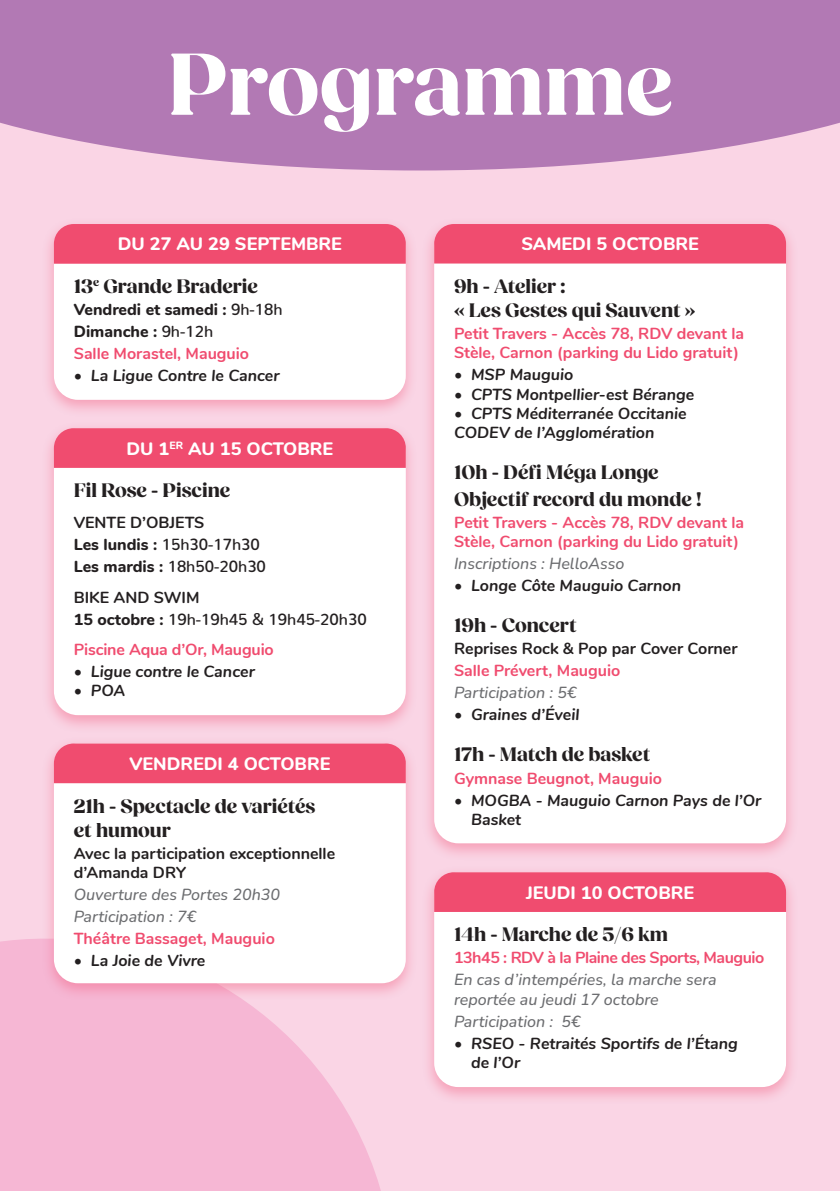
<style>
.page{position:relative;width:840px;height:1191px;background:#fff}
.page>*{position:absolute;margin:0;border:0;box-sizing:border-box;transform-origin:0 0}
.t1{font:700 90px "Fields Display";color:#fff}
.t2{font:700 20px/24px "Fields Display";color:#231f20}
.t3{font:800 18px "Nunito";color:#fff}
.t4{font:italic 700 16px/19.2px "Nunito";color:#231f20}
.t5{font:700 16px/19.2px "Nunito";color:#f04c6f}
.t6{font:italic 500 16px/19.2px "Nunito";color:#6c6d70}
.t7{font:500 16px/22px "Nunito";color:#231f20}
.t8{font:700 16px/19.2px "Nunito";color:#231f20}
.t9{font:800 16px/22px "Nunito";color:#231f20}
.t10{font:700 16px "Nunito";letter-spacing:-.03em;color:#f04c6f}
.s1{font-weight:500}
.s2{font-weight:700;color:#f04c6f}
.s3{font-weight:700}
.s4{font-weight:800}
</style>
<div class="page">
<div style="left:0;top:0;width:839px;height:1191px;background:#fad5e5"></div>
<svg style="left:0;top:0;width:839px;height:170px;background:#b880b8"></svg>
<svg style="left:0;top:938px;width:381px;height:253px;background:#f6bbd6"></svg>
<div style="left:421px;top:217px;width:377px;height:644px;background:#f04c6f;opacity:.4"></div>
<div style="left:434px;top:224px;width:351px;height:619px;background:#fff;border-radius:24px"></div>
<div style="left:434px;top:224px;width:351px;height:39px;background:#f04c6f"></div>
<div style="left:421px;top:865px;width:377px;height:240px;background:#f04c6f;opacity:.4"></div>
<div style="left:434px;top:872px;width:351px;height:215px;background:#fff;border-radius:24px"></div>
<div style="left:434px;top:872px;width:351px;height:40px;background:#f04c6f"></div>
<div style="left:41px;top:217px;width:377px;height:201px;background:#f04c6f;opacity:.4"></div>
<div style="left:54px;top:224px;width:351px;height:176px;background:#fff;border-radius:24px"></div>
<div style="left:54px;top:224px;width:351px;height:40px;background:#f04c6f"></div>
<div style="left:41px;top:736px;width:377px;height:264px;background:#f04c6f;opacity:.4"></div>
<div style="left:54px;top:743px;width:351px;height:240px;background:#fff;border-radius:24px"></div>
<div style="left:54px;top:743px;width:351px;height:40px;background:#f04c6f"></div>
<div style="left:41px;top:421px;width:377px;height:312px;background:#f04c6f;opacity:.4"></div>
<div style="left:54px;top:428px;width:351px;height:287px;background:#fff;border-radius:24px"></div>
<div style="left:54px;top:428px;width:351px;height:40px;background:#f04c6f"></div>
<h1 class="t1" style="left:167px;top:32px;width:507px">Programme</h1>
<p class="t3" style="left:118px;top:231px;width:225px">DU 27 AU 29 SEPTEMBRE</p>
<p class="t2" style="left:74px;top:275px;width:186px">13<sup>e</sup> Grande Braderie</p>
<p class="t9" style="left:74px;top:298px;width:210px">Vendredi et samedi : <span class="s1">9h-18h<br></span>Dimanche : <span class="s1">9h-12h<br></span><span class="s2">Salle Morastel, Mauguio</span></p>
<p class="t4" style="left:74px;top:365px;width:207px">• La Ligue Contre le Cancer</p>
<p class="t3" style="left:126px;top:435px;width:208px">DU 1<sup>ER</sup> AU 15 OCTOBRE</p>
<p class="t2" style="left:74px;top:479px;width:158px">Fil Rose - Piscine</p>
<p class="t7" style="left:74px;top:509px;width:194px"><span class="s3">VENTE D’OBJETS<br></span><span class="s4">Les lundis :</span> 15h30-17h30<br><span class="s4">Les mardis :</span> 18h50-20h30</p>
<p class="t7" style="left:74px;top:584px;width:294px"><span class="s3">BIKE AND SWIM<br></span><span class="s4">15 octobre :</span> 19h-19h45 &amp; 19h45-20h30</p>
<p class="t5" style="left:74px;top:639px;width:201px">Piscine Aqua d’Or, Mauguio</p>
<p class="t4" style="left:74px;top:661px;width:182px">• Ligue contre le Cancer</p>
<p class="t4" style="left:74px;top:680px;width:53px">• POA</p>
<p class="t3" style="left:129px;top:750px;width:202px">VENDREDI 4 OCTOBRE</p>
<p class="t2" style="left:74px;top:794px;width:243px">21h - Spectacle de variétés et humour</p>
<p class="t8" style="left:74px;top:842px;width:263px">Avec la participation exceptionnelle d’Amanda DRY</p>
<p class="t6" style="left:74px;top:882px;width:208px;line-height:22px">Ouverture des Portes 20h30<br>Participation : 7€</p>
<p class="t5" style="left:74px;top:928px;width:202px">Théâtre Bassaget, Mauguio</p>
<p class="t4" style="left:74px;top:950px;width:133px">• La Joie de Vivre</p>
<p class="t3" style="left:521px;top:231px;width:179px">SAMEDI 5 OCTOBRE</p>
<p class="t2" style="left:454px;top:275px;width:243px">9h - Atelier :<br>« Les Gestes qui Sauvent »</p>
<p class="t5" style="left:454px;top:323px;width:291px">Petit Travers - Accès 78, RDV devant la<br>Stèle, Carnon (parking du Lido gratuit)</p>
<p class="t4" style="left:454px;top:364px;width:121px">• MSP Mauguio</p>
<p class="t4" style="left:454px;top:383px;width:241px">• CPTS Montpellier-est Bérange</p>
<p class="t4" style="left:454px;top:403px;width:234px">• CPTS Méditerranée Occitanie<br>CODEV de l’Agglomération</p>
<p class="t2" style="left:454px;top:459px;width:249px;line-height:26.8px">10h - Défi Méga Longe<br>Objectif record du monde !</p>
<p class="t5" style="left:454px;top:512px;width:291px">Petit Travers - Accès 78, RDV devant la<br>Stèle, Carnon (parking du Lido gratuit)</p>
<p class="t6" style="left:454px;top:553px;width:172px">Inscriptions : HelloAsso</p>
<p class="t4" style="left:454px;top:575px;width:228px">• Longe Côte Mauguio Carnon</p>
<p class="t2" style="left:454px;top:614px;width:124px">19h - Concert</p>
<p class="t8" style="left:454px;top:638px;width:285px">Reprises Rock &amp; Pop par Cover Corner</p>
<p class="t5" style="left:454px;top:660px;width:168px">Salle Prévert, Mauguio</p>
<p class="t6" style="left:454px;top:682px;width:124px">Participation : 5€</p>
<p class="t4" style="left:454px;top:704px;width:127px">• Graines d’Éveil</p>
<p class="t2" style="left:454px;top:743px;width:198px">17h - Match de basket</p>
<p class="t5" style="left:454px;top:767px;width:209px">Gymnase Beugnot, Mauguio</p>
<p class="t4" style="left:471px;top:789px;width:292px;text-indent:-17px">• MOGBA - Mauguio Carnon Pays de l’Or<br>Basket</p>
<p class="t3" style="left:525px;top:879px;width:169px">JEUDI 10 OCTOBRE</p>
<p class="t2" style="left:454px;top:923px;width:215px">14h - Marche de 5/6 km</p>
<p class="t10" style="left:454px;top:946px;width:311px">13h45 : RDV à la Plaine des Sports, Mauguio</p>
<p class="t6" style="left:454px;top:969px;width:264px">En cas d’intempéries, la marche sera reportée au jeudi 17 octobre</p>
<p class="t6" style="left:454px;top:1011px;width:128px">Participation : 5€</p>
<p class="t4" style="left:471px;top:1032px;width:268px;text-indent:-17px">• RSEO - Retraités Sportifs de l’Étang de l’Or</p>
</div>
